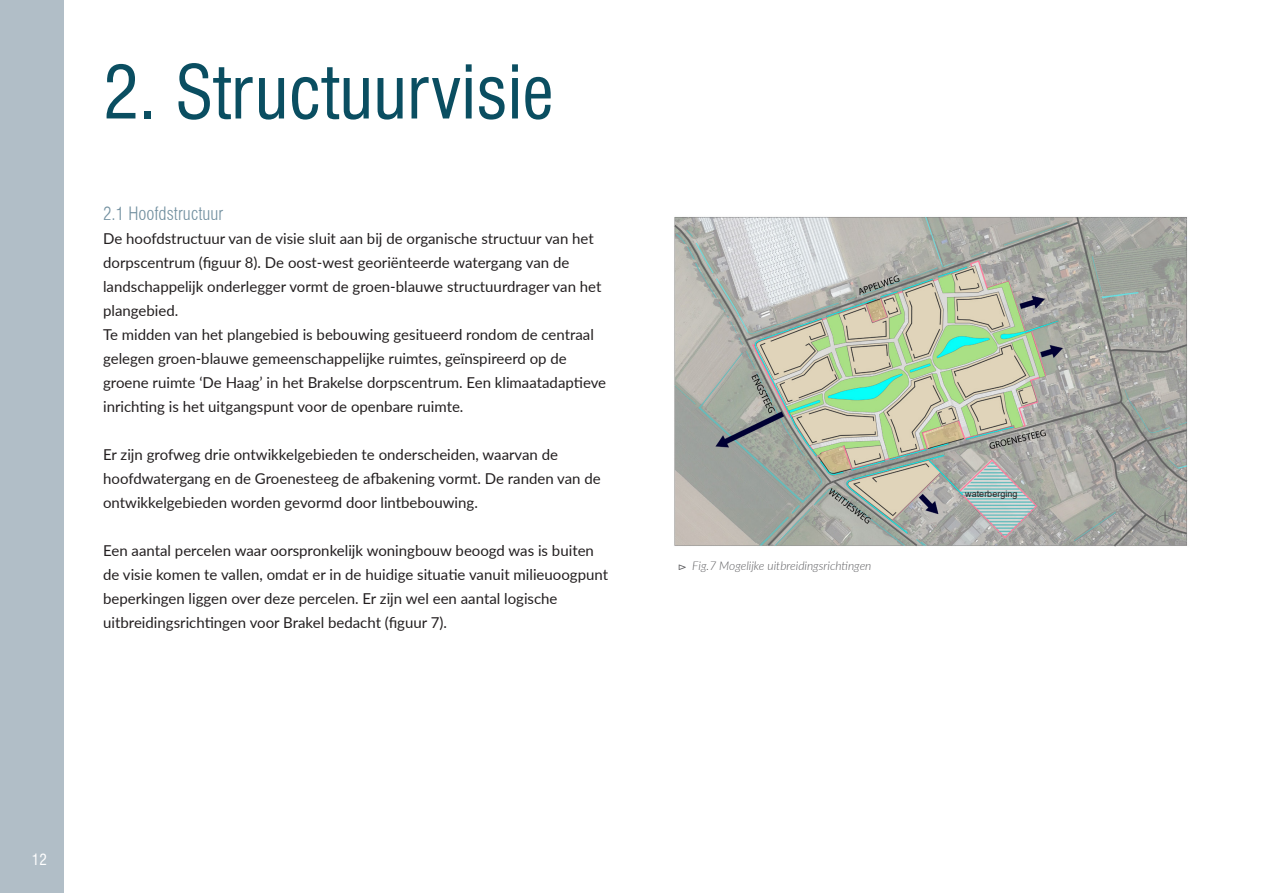
<style>
.page{position:relative;width:1263px;height:893px;background:#fff}
.page>*{position:absolute;margin:0;border:0;box-sizing:border-box;transform-origin:0 0}
.Titel{font:condensed 72px "Swiss 721 BT";color:#0a4e61}
.BODY-title{font:300 condensed 18px "Swiss 721 BT";color:#7290a0}
.BODY{font:15px/24px "Lato";color:#231f20}
.t1{font:condensed 15px "Swiss 721 BT";color:#fff}
.t2{font:italic 300 12px "Lato";color:#5a5a5d}
.t3{font:9px "Arial";color:#231f20}
.s1{font-family:"ISOCTEUR";font-weight:400;font-style:normal}
</style>
<div class="page">
<div style="left:0;top:0;width:64px;height:893px;background:#b1bec7"></div>
<img style="left:674px;top:216px;width:514px;height:331px">
<p class="Titel" style="left:103px;top:49px;width:452px">2. Structuurvisie</p>
<p class="BODY-title" style="left:103px;top:203px;width:122px">2.1 Hoofdstructuur</p>
<p class="BODY" style="left:103px;top:226px;width:500px">De hoofdstructuur van de visie sluit aan bij de organische structuur van het dorpscentrum (figuur 8). De oost-west georiënteerde watergang van de landschappelijk onderlegger vormt de groen-blauwe structuurdrager van het plangebied.</p>
<p class="BODY" style="left:103px;top:322px;width:505px">Te midden van het plangebied is bebouwing gesitueerd rondom de centraal gelegen groen-blauwe gemeenschappelijke ruimtes, geïnspireerd op de groene ruimte ‘De Haag’ in het Brakelse dorpscentrum. Een klimaatadaptieve inrichting is het uitgangspunt voor de openbare ruimte.</p>
<p class="BODY" style="left:103px;top:442px;width:499px">Er zijn grofweg drie ontwikkelgebieden te onderscheiden, waarvan de hoofdwatergang en de Groenesteeg de afbakening vormt. De randen van de ontwikkelgebieden worden gevormd door lintbebouwing.</p>
<p class="BODY" style="left:103px;top:538px;width:506px">Een aantal percelen waar oorspronkelijk woningbouw beoogd was is buiten de visie komen te vallen, omdat er in de huidige situatie vanuit milieuoogpunt beperkingen liggen over deze percelen. Er zijn wel een aantal logische uitbreidingsrichtingen voor Brakel bedacht (figuur 7).</p>
<p class="t2" style="left:678px;top:557px;width:195px"><span class="s1">▻</span> Fig.7 Mogelijke uitbreidingsrichtingen</p>
<p class="t1" style="left:32px;top:851px;width:16px">12</p>
<p class="t3" style="left:965px;top:487px;width:54px">waterberging</p>
</div>
